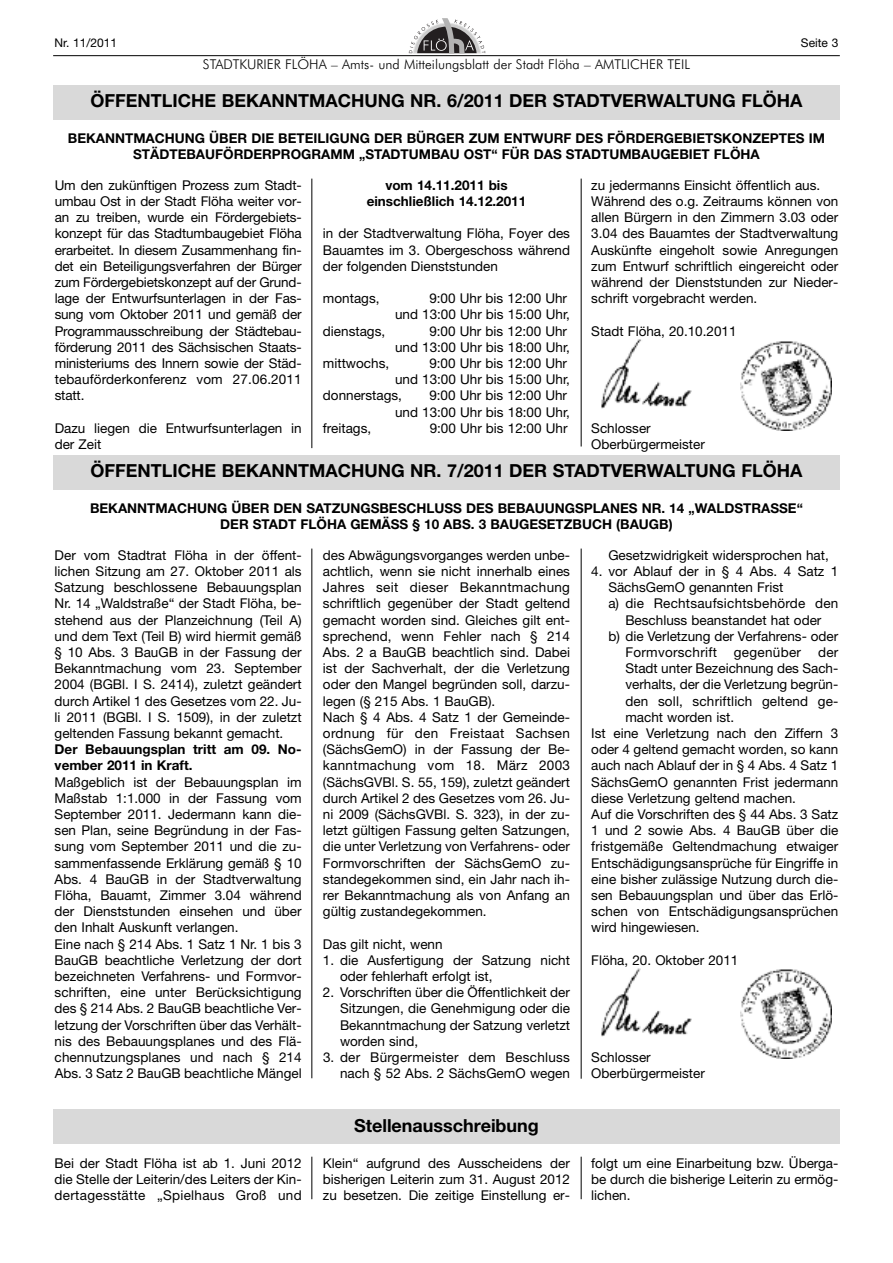
<style>
.page{position:relative;width:893px;height:1263px;background:#fff}
.page>*{position:absolute;margin:0;border:0;box-sizing:border-box;transform-origin:0 0}
.t1{font:700 18px "Helvetica Neue";color:#000}
.t2{font:13.5px/16.2px "Helvetica Neue";color:#000;text-align:justify}
.t3{font:700 13.5px/16.2px "Helvetica Neue";color:#000;text-align:center}
.t4{font:13.5px/16.2px "Helvetica Neue";letter-spacing:.02em;color:#000;text-align:right}
.t5{font:300 13.5px "Futura BT";color:#000}
.t6{font:12px "Helvetica Neue";color:#000}
.s1{color:#fff}
</style>
<div class="page">
<img style="left:601px;top:968px;width:91px;height:68px">
<img style="left:740px;top:969px;width:91px;height:90px">
<img style="left:601px;top:339px;width:91px;height:69px">
<img style="left:740px;top:341px;width:91px;height:90px">
<hr style="left:53px;top:55px;width:787px;height:1px;background:#000">
<svg style="left:409px;top:18px;width:76px;height:35px"></svg>
<div style="left:53px;top:1110px;width:787px;height:34px;background:#d9d9d9"></div>
<div style="left:53px;top:85px;width:787px;height:34px;background:#d9d9d9"></div>
<hr style="left:311px;top:179px;width:1px;height:269px;background:#000">
<hr style="left:581px;top:179px;width:1px;height:267px;background:#000">
<div style="left:53px;top:455px;width:787px;height:34px;background:#d9d9d9"></div>
<hr style="left:311px;top:549px;width:1px;height:529px;background:#000">
<hr style="left:311px;top:1157px;width:1px;height:42px;background:#000">
<hr style="left:581px;top:549px;width:1px;height:530px;background:#000">
<hr style="left:581px;top:1157px;width:1px;height:42px;background:#000">
<p class="t6" style="left:55px;top:38px;width:64px">Nr. 11/2011</p>
<p class="t6" style="left:801px;top:38px;width:39px">Seite 3</p>
<p class="t5" style="left:203px;top:59px;width:489px">STADTKURIER FLÖHA – Amts- und Mitteilungsblatt der Stadt Flöha – AMTLICHER TEIL</p>
<h1 class="t1" style="left:91px;top:94px;width:713px">ÖFFENTLICHE BEKANNTMACHUNG NR. 6/2011 DER STADTVERWALTUNG FLÖHA</h1>
<p class="t3" style="left:68px;top:131px;width:759px">BEKANNTMACHUNG ÜBER DIE BETEILIGUNG DER BÜRGER ZUM ENTWURF DES FÖRDERGEBIETSKONZEPTES IM<br>STÄDTEBAUFÖRDERPROGRAMM „STADTUMBAU OST“ FÜR DAS STADTUMBAUGEBIET FLÖHA</p>
<p class="t2" style="left:55px;top:178px;width:249px">Um den zukünftigen Prozess zum Stadt&shy;umbau Ost in der Stadt Flöha weiter vor&shy;an zu treiben, wurde ein Fördergebiets&shy;konzept für das Stadtumbaugebiet Flöha erarbeitet. In diesem Zusammenhang fin&shy;det ein Beteiligungsverfahren der Bürger zum Fördergebietskonzept auf der Grund&shy;lage der Entwurfsunterlagen in der Fas&shy;sung vom Oktober 2011 und gemäß der Programmausschreibung der Städtebau&shy;förderung 2011 des Sächsischen Staats&shy;ministeriums des Innern sowie der Städ&shy;tebauförderkonferenz vom 27.06.2011 statt.</p>
<p class="t2" style="left:55px;top:421px;width:249px">Dazu liegen die Entwurfsunterlagen in der Zeit</p>
<p class="t3" style="left:367px;top:178px;width:161px">vom 14.11.2011 bis einschließlich 14.12.2011</p>
<p class="t2" style="left:323px;top:227px;width:249px">in der Stadtverwaltung Flöha, Foyer des Bauamtes im 3. Obergeschoss während der folgenden Dienststunden</p>
<p class="t2" style="left:323px;top:292px;width:58px">montags,</p>
<p class="t2" style="left:395px;top:292px;width:176px;text-align:right">9:00 Uhr bis 12:00 Uhr<span class="s1">,<br></span>und 13:00 Uhr bis 15:00 Uhr,</p>
<p class="t2" style="left:323px;top:324px;width:64px">dienstags,</p>
<p class="t2" style="left:395px;top:324px;width:176px;text-align:right">9:00 Uhr bis 12:00 Uhr<span class="s1">,<br></span>und 13:00 Uhr bis 18:00 Uhr,</p>
<p class="t2" style="left:323px;top:356px;width:68px">mittwochs,</p>
<p class="t2" style="left:429px;top:356px;width:142px">9:00 Uhr bis 12:00 Uhr<span class="s1">,</span></p>
<p class="t2" style="left:395px;top:373px;width:176px">und 13:00 Uhr bis 15:00 Uhr,</p>
<p class="t2" style="left:323px;top:389px;width:81px">donnerstags,</p>
<p class="t2" style="left:395px;top:389px;width:176px;text-align:right">9:00 Uhr bis 12:00 Uhr<span class="s1">,<br></span>und 13:00 Uhr bis 18:00 Uhr,</p>
<p class="t2" style="left:323px;top:421px;width:50px">freitags,</p>
<p class="t2" style="left:430px;top:421px;width:142px">9:00 Uhr bis 12:00 Uhr<span class="s1">,</span></p>
<p class="t2" style="left:591px;top:178px;width:249px;text-align:left">zu jedermanns Einsicht öffentlich aus.<br>Während des o.g. Zeitraums können von allen Bürgern in den Zimmern 3.03 oder 3.04 des Bauamtes der Stadtverwaltung Auskünfte eingeholt sowie Anregungen zum Entwurf schriftlich eingereicht oder während der Dienststunden zur Nieder&shy;schrift vorgebracht werden.</p>
<p class="t2" style="left:591px;top:324px;width:147px">Stadt Flöha, 20.10.2011</p>
<p class="t2" style="left:591px;top:421px;width:115px">Schlosser<br>Oberbürgermeister</p>
<h1 class="t1" style="left:91px;top:464px;width:713px">ÖFFENTLICHE BEKANNTMACHUNG NR. 7/2011 DER STADTVERWALTUNG FLÖHA</h1>
<p class="t3" style="left:90px;top:501px;width:714px">BEKANNTMACHUNG ÜBER DEN SATZUNGSBESCHLUSS DES BEBAUUNGSPLANES NR. 14 „WALDSTRASSE“<br>DER STADT FLÖHA GEMÄSS § 10 ABS. 3 BAUGESETZBUCH (BAUGB)</p>
<p class="t2" style="left:55px;top:548px;width:249px">Der vom Stadtrat Flöha in der öffent&shy;lichen Sitzung am 27. Oktober 2011 als Satzung beschlossene Bebauungsplan Nr. 14 „Waldstraße“ der Stadt Flöha, be&shy;stehend aus der Planzeichnung (Teil A) und dem Text (Teil B) wird hiermit gemäß § 10 Abs. 3 BauGB in der Fassung der Bekanntmachung vom 23. September 2004 (BGBl. I S. 2414), zuletzt geändert durch Artikel 1 des Gesetzes vom 22. Ju&shy;li 2011 (BGBl. I S. 1509), in der zuletzt geltenden Fassung bekannt gemacht.</p>
<p class="t3" style="left:55px;top:742px;width:249px;text-align:left">Der Bebauungsplan tritt am 09. No&shy;vember 2011 in Kraft.</p>
<p class="t2" style="left:55px;top:775px;width:249px;text-align:left">Maßgeblich ist der Bebauungsplan im Maßstab 1:1.000 in der Fassung vom September 2011. Jedermann kann die&shy;sen Plan, seine Begründung in der Fas&shy;sung vom September 2011 und die zu&shy;sammenfassende Erklärung gemäß § 10<br>Abs. 4 BauGB in der Stadtverwaltung Flöha, Bauamt, Zimmer 3.04 während der Dienststunden einsehen und über den Inhalt Auskunft verlangen.<br>Eine nach § 214 Abs. 1 Satz 1 Nr. 1 bis 3<br>BauGB beachtliche Verletzung der dort bezeichneten Verfahrens- und Formvor&shy;schriften, eine unter Berücksichtigung des § 214 Abs. 2 BauGB beachtliche Ver&shy;letzung der Vorschriften über das Verhält&shy;nis des Bebauungsplanes und des Flä&shy;chennutzungsplanes und nach § 214<br>Abs. 3 Satz 2 BauGB beachtliche Mängel</p>
<p class="t2" style="left:323px;top:548px;width:249px;text-align:left">des Abwägungsvorganges werden unbe&shy;achtlich, wenn sie nicht innerhalb eines Jahres seit dieser Bekanntmachung schriftlich gegenüber der Stadt geltend gemacht worden sind. Gleiches gilt ent&shy;sprechend, wenn Fehler nach § 214<br>Abs. 2 a BauGB beachtlich sind. Dabei ist der Sachverhalt, der die Verletzung oder den Mangel begründen soll, darzu&shy;legen (§ 215 Abs. 1 BauGB).<br>Nach § 4 Abs. 4 Satz 1 der Gemeinde&shy;ordnung für den Freistaat Sachsen (SächsGemO) in der Fassung der Be&shy;kanntmachung vom 18. März 2003 (SächsGVBl. S. 55, 159), zuletzt geändert durch Artikel 2 des Gesetzes vom 26. Ju&shy;ni 2009 (SächsGVBl. S. 323), in der zu&shy;letzt gültigen Fassung gelten Satzungen, die unter Verletzung von Verfahrens- oder Formvorschriften der SächsGemO zu&shy;standegekommen sind, ein Jahr nach ih&shy;rer Bekanntmachung als von Anfang an gültig zustandegekommen.</p>
<p class="t2" style="left:323px;top:937px;width:121px">Das gilt nicht, wenn</p>
<p class="t2" style="left:340px;top:953px;width:232px;text-indent:-17px">1. die Ausfertigung der Satzung nicht oder fehlerhaft erfolgt ist,</p>
<p class="t2" style="left:340px;top:985px;width:232px;text-indent:-17px">2. Vorschriften über die Öffentlichkeit der Sitzungen, die Genehmigung oder die Bekanntmachung der Satzung verletzt worden sind,</p>
<p class="t4" style="left:323px;top:1050px;width:249px">3. der Bürgermeister dem Beschluss nach § 52 Abs. 2 SächsGemO wegen</p>
<h1 class="t1" style="left:354px;top:1119px;width:186px">Stellenausschreibung</h1>
<p class="t2" style="left:608px;top:548px;width:222px">Gesetzwidrigkeit widersprochen hat,</p>
<p class="t2" style="left:591px;top:564px;width:249px">4. vor Ablauf der in § 4 Abs. 4 Satz 1</p>
<p class="t2" style="left:608px;top:580px;width:177px">SächsGemO genannten Frist</p>
<p class="t4" style="left:608px;top:597px;width:232px">a) die Rechtsaufsichtsbehörde den</p>
<p class="t2" style="left:625px;top:613px;width:198px">Beschluss beanstandet hat oder</p>
<p class="t2" style="left:608px;top:629px;width:232px">b) die Verletzung der Verfahrens- oder</p>
<p class="t4" style="left:625px;top:645px;width:93px">Formvorschrift</p>
<p class="t4" style="left:734px;top:645px;width:69px">gegenüber</p>
<p class="t2" style="left:818px;top:645px;width:22px">der</p>
<p class="t2" style="left:625px;top:661px;width:215px">Stadt unter Bezeichnung des Sach-</p>
<p class="t2" style="left:625px;top:678px;width:215px">verhalts, der die Verletzung begrün-</p>
<p class="t2" style="left:625px;top:694px;width:215px">den soll, schriftlich geltend ge-</p>
<p class="t2" style="left:625px;top:710px;width:110px">macht worden ist.</p>
<p class="t2" style="left:591px;top:726px;width:249px">Ist eine Verletzung nach den Ziffern 3</p>
<p class="t2" style="left:591px;top:742px;width:249px">oder 4 geltend gemacht worden, so kann</p>
<p class="t2" style="left:591px;top:759px;width:249px">auch nach Ablauf der in § 4 Abs. 4 Satz 1</p>
<p class="t2" style="left:591px;top:775px;width:249px">SächsGemO genannten Frist jedermann</p>
<p class="t2" style="left:591px;top:791px;width:206px">diese Verletzung geltend machen.</p>
<p class="t2" style="left:591px;top:807px;width:249px">Auf die Vorschriften des § 44 Abs. 3 Satz</p>
<p class="t2" style="left:591px;top:823px;width:249px">1 und 2 sowie Abs. 4 BauGB über die</p>
<p class="t2" style="left:591px;top:840px;width:249px">fristgemäße Geltendmachung etwaiger</p>
<p class="t2" style="left:591px;top:856px;width:249px">Entschädigungsansprüche für Eingriffe in</p>
<p class="t2" style="left:591px;top:872px;width:249px">eine bisher zulässige Nutzung durch die-</p>
<p class="t2" style="left:591px;top:888px;width:249px">sen Bebauungsplan und über das Erlö-</p>
<p class="t2" style="left:591px;top:904px;width:249px">schen von Entschädigungsansprüchen</p>
<p class="t2" style="left:591px;top:921px;width:110px">wird hingewiesen.</p>
<p class="t2" style="left:591px;top:953px;width:149px">Flöha, 20. Oktober 2011</p>
<p class="t2" style="left:591px;top:1050px;width:115px">Schlosser<br>Oberbürgermeister</p>
<p class="t2" style="left:55px;top:1156px;width:249px">Bei der Stadt Flöha ist ab 1. Juni 2012 die Stelle der Leiterin/des Leiters der Kin&shy;dertagesstätte „Spielhaus Groß und</p>
<p class="t2" style="left:323px;top:1156px;width:249px">Klein“ aufgrund des Ausscheidens der bisherigen Leiterin zum 31. August 2012 zu besetzen. Die zeitige Einstellung er-</p>
<p class="t2" style="left:591px;top:1156px;width:249px">folgt um eine Einarbeitung bzw. Überga&shy;be durch die bisherige Leiterin zu ermög&shy;lichen.</p>
</div>
